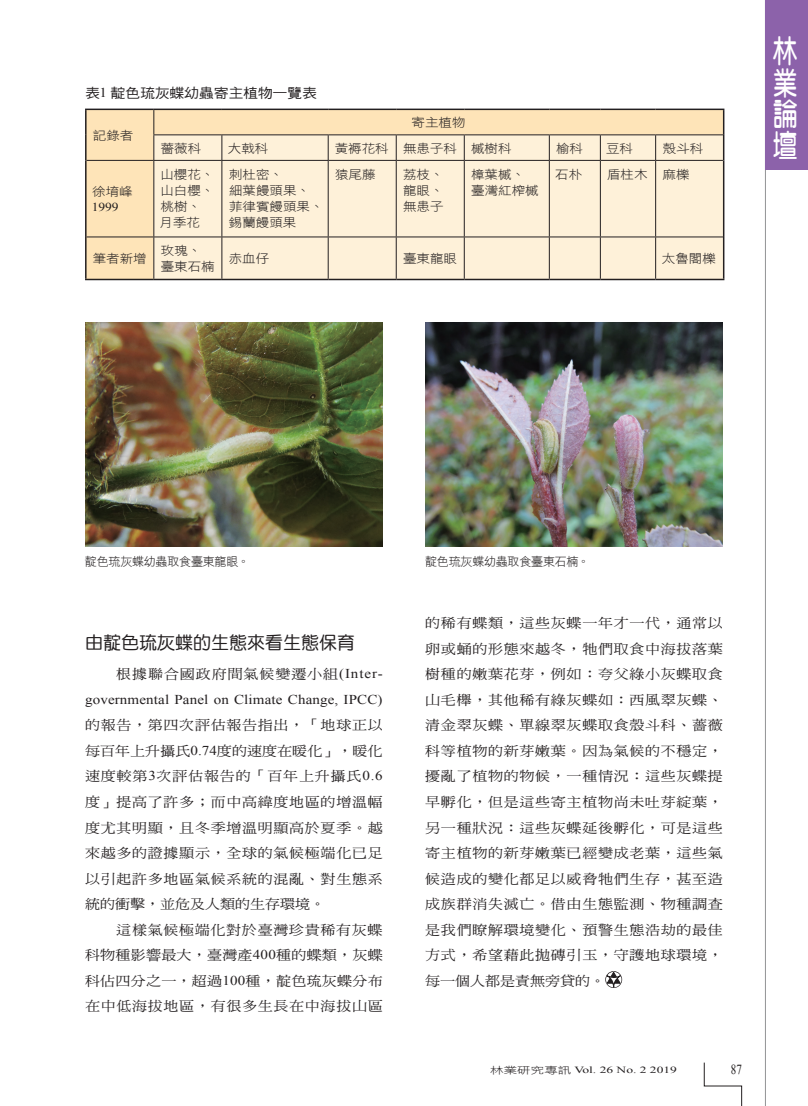
<style>
.page{position:relative;width:808px;height:1106px;background:#fff}
.page>*{position:absolute;margin:0;border:0;box-sizing:border-box;transform-origin:0 0}
.t1{font:31.5px/31.5px "DF Yuan W7 WINP BF";color:#fff;text-align:justify;scale:.77 1}
._02-內文中標標準{font:18px "DF Yuan W5 WINP BF";color:#231f20}
.t2{font:13.8px "Times New Roman";color:#231f20;scale:.8 1}
._01內文{font:13.5px/25.5px "DF Ming W5 WINP BF";letter-spacing:.045em;color:#231f20;text-align:justify;scale:1.11 1}
._11-表格-標題{font:13.5px "DF Hei W5 WINP BF";letter-spacing:-.015em;color:#231f20;scale:1.11 1}
._22-表格-內文{font:12.15px/16.2px "DF Hei W3 WINP BF";color:#231f20;scale:1.11 1}
._22-表格-內文-2{font:12.15px/16.2px "Times New Roman";color:#231f20;scale:1.11 1}
._06圖說{font:12px "DF Hei W3 WINP BF";letter-spacing:-.015em;color:#231f20}
.t3{font:9.45px "Times New Roman";color:#231f20;scale:1.43 1}
.s1{font-family:"Times New Roman"}
.s2{font-family:"DF Hei W3 WINP BF"}
</style>
<div class="page">
<hr style="left:765px;top:0;width:1px;height:1106px;background:#6c6d70">
<svg style="left:704px;top:1062px;width:38px;height:44px"></svg>
<div style="left:766px;top:0;width:42px;height:170px;background:#8c62aa"></div>
<svg style="left:605px;top:971px;width:17px;height:17px"></svg>
<div style="left:87px;top:110px;width:636px;height:169px;background:#fee4b8"></div>
<div style="left:154px;top:135px;width:569px;height:144px;background:#fef1d9"></div>
<hr style="left:153px;top:134px;width:69px;height:1px;background:#231f20">
<svg style="left:153px;top:110px;width:1px;height:50px"></svg>
<hr style="left:222px;top:134px;width:106px;height:1px;background:#231f20">
<svg style="left:221px;top:135px;width:1px;height:25px"></svg>
<hr style="left:328px;top:134px;width:68px;height:1px;background:#231f20">
<svg style="left:328px;top:135px;width:1px;height:25px"></svg>
<hr style="left:396px;top:134px;width:68px;height:1px;background:#231f20">
<svg style="left:396px;top:135px;width:1px;height:25px"></svg>
<hr style="left:464px;top:134px;width:85px;height:1px;background:#231f20">
<svg style="left:464px;top:135px;width:1px;height:25px"></svg>
<hr style="left:549px;top:134px;width:51px;height:1px;background:#231f20">
<svg style="left:549px;top:135px;width:1px;height:25px"></svg>
<hr style="left:600px;top:134px;width:56px;height:1px;background:#231f20">
<svg style="left:600px;top:135px;width:1px;height:25px"></svg>
<hr style="left:656px;top:134px;width:67px;height:1px;background:#231f20">
<svg style="left:655px;top:135px;width:1px;height:25px"></svg>
<hr style="left:87px;top:160px;width:67px;height:1px;background:#231f20">
<hr style="left:154px;top:160px;width:68px;height:1px;background:#231f20">
<hr style="left:153px;top:161px;width:1px;height:75px;background:#231f20">
<hr style="left:222px;top:160px;width:106px;height:1px;background:#231f20">
<hr style="left:221px;top:161px;width:1px;height:75px;background:#231f20">
<hr style="left:328px;top:160px;width:68px;height:1px;background:#231f20">
<hr style="left:328px;top:161px;width:1px;height:75px;background:#231f20">
<hr style="left:396px;top:160px;width:68px;height:1px;background:#231f20">
<hr style="left:396px;top:161px;width:1px;height:75px;background:#231f20">
<hr style="left:464px;top:160px;width:85px;height:1px;background:#231f20">
<hr style="left:464px;top:161px;width:1px;height:75px;background:#231f20">
<hr style="left:549px;top:160px;width:51px;height:1px;background:#231f20">
<hr style="left:549px;top:161px;width:1px;height:75px;background:#231f20">
<hr style="left:600px;top:160px;width:56px;height:1px;background:#231f20">
<hr style="left:600px;top:161px;width:1px;height:75px;background:#231f20">
<hr style="left:656px;top:160px;width:67px;height:1px;background:#231f20">
<hr style="left:655px;top:161px;width:1px;height:75px;background:#231f20">
<hr style="left:87px;top:236px;width:67px;height:1px;background:#231f20">
<hr style="left:154px;top:236px;width:68px;height:1px;background:#231f20">
<hr style="left:153px;top:237px;width:1px;height:42px;background:#231f20">
<hr style="left:222px;top:236px;width:106px;height:1px;background:#231f20">
<hr style="left:221px;top:237px;width:1px;height:42px;background:#231f20">
<hr style="left:328px;top:236px;width:68px;height:1px;background:#231f20">
<hr style="left:328px;top:237px;width:1px;height:42px;background:#231f20">
<hr style="left:396px;top:236px;width:68px;height:1px;background:#231f20">
<hr style="left:396px;top:237px;width:1px;height:42px;background:#231f20">
<hr style="left:464px;top:236px;width:85px;height:1px;background:#231f20">
<hr style="left:464px;top:237px;width:1px;height:42px;background:#231f20">
<hr style="left:549px;top:236px;width:51px;height:1px;background:#231f20">
<hr style="left:549px;top:237px;width:1px;height:42px;background:#231f20">
<hr style="left:600px;top:236px;width:56px;height:1px;background:#231f20">
<hr style="left:600px;top:237px;width:1px;height:42px;background:#231f20">
<hr style="left:656px;top:236px;width:67px;height:1px;background:#231f20">
<hr style="left:655px;top:237px;width:1px;height:42px;background:#231f20">
<hr style="left:85px;top:109px;width:69px;height:1px;background:#231f20">
<hr style="left:85px;top:110px;width:2px;height:25px;background:#231f20">
<hr style="left:154px;top:109px;width:68px;height:1px;background:#231f20">
<hr style="left:222px;top:109px;width:106px;height:1px;background:#231f20">
<hr style="left:328px;top:109px;width:68px;height:1px;background:#231f20">
<hr style="left:396px;top:109px;width:68px;height:1px;background:#231f20">
<hr style="left:464px;top:109px;width:85px;height:1px;background:#231f20">
<hr style="left:549px;top:109px;width:51px;height:1px;background:#231f20">
<hr style="left:600px;top:109px;width:56px;height:1px;background:#231f20">
<hr style="left:656px;top:109px;width:68px;height:1px;background:#231f20">
<hr style="left:85px;top:135px;width:2px;height:25px;background:#231f20">
<svg style="left:723px;top:110px;width:1px;height:50px"></svg>
<hr style="left:85px;top:160px;width:2px;height:77px;background:#231f20">
<hr style="left:723px;top:160px;width:1px;height:77px;background:#231f20">
<hr style="left:85px;top:237px;width:2px;height:42px;background:#231f20">
<hr style="left:723px;top:237px;width:1px;height:42px;background:#231f20">
<hr style="left:85px;top:279px;width:69px;height:1px;background:#231f20">
<hr style="left:154px;top:279px;width:68px;height:1px;background:#231f20">
<hr style="left:222px;top:279px;width:106px;height:1px;background:#231f20">
<hr style="left:328px;top:279px;width:68px;height:1px;background:#231f20">
<hr style="left:396px;top:279px;width:68px;height:1px;background:#231f20">
<hr style="left:464px;top:279px;width:85px;height:1px;background:#231f20">
<hr style="left:549px;top:279px;width:51px;height:1px;background:#231f20">
<hr style="left:600px;top:279px;width:56px;height:1px;background:#231f20">
<hr style="left:656px;top:279px;width:68px;height:1px;background:#231f20">
<img style="left:85px;top:323px;width:298px;height:223px">
<img style="left:425px;top:323px;width:298px;height:223px">
<p class="_11-表格-標題" style="left:85px;top:87px;width:210px">表<span class="s1">1</span> 靛色琉灰蝶幼蟲寄主植物一覽表</p>
<p class="_22-表格-內文" style="left:93px;top:127px;width:38px">記錄者</p>
<p class="_22-表格-內文" style="left:412px;top:114px;width:50px">寄主植物</p>
<p class="_22-表格-內文" style="left:161px;top:140px;width:38px">薔薇科</p>
<p class="_22-表格-內文" style="left:228px;top:140px;width:38px">大戟科</p>
<p class="_22-表格-內文" style="left:335px;top:140px;width:50px">黃褥花科</p>
<p class="_22-表格-內文" style="left:403px;top:140px;width:50px">無患子科</p>
<p class="_22-表格-內文" style="left:471px;top:140px;width:38px">槭樹科</p>
<p class="_22-表格-內文" style="left:556px;top:140px;width:26px">榆科</p>
<p class="_22-表格-內文" style="left:606px;top:140px;width:26px">豆科</p>
<p class="_22-表格-內文" style="left:663px;top:140px;width:38px">殼斗科</p>
<p class="_22-表格-內文-2" style="left:92px;top:182px;width:39px"><span class="s2">徐堉峰<br></span>1999</p>
<p class="_22-表格-內文" style="left:160px;top:166px;width:51px">山櫻花、山白櫻、桃樹、月季花</p>
<p class="_22-表格-內文" style="left:229px;top:166px;width:87px">刺杜密、<br>細葉饅頭果、菲律賓饅頭果、錫蘭饅頭果</p>
<p class="_22-表格-內文" style="left:335px;top:166px;width:38px">猿尾藤</p>
<p class="_22-表格-內文" style="left:403px;top:166px;width:38px;text-align:justify">荔枝、龍眼、無患子</p>
<p class="_22-表格-內文" style="left:471px;top:166px;width:62px">樟葉槭、臺灣紅榨槭</p>
<p class="_22-表格-內文" style="left:555px;top:166px;width:26px">石朴</p>
<p class="_22-表格-內文" style="left:607px;top:166px;width:38px">盾柱木</p>
<p class="_22-表格-內文" style="left:663px;top:166px;width:26px">麻櫟</p>
<p class="_22-表格-內文" style="left:93px;top:250px;width:50px">筆者新增</p>
<p class="_22-表格-內文" style="left:161px;top:242px;width:50px">玫瑰、臺東石楠</p>
<p class="_22-表格-內文" style="left:229px;top:250px;width:38px">赤血仔</p>
<p class="_22-表格-內文" style="left:403px;top:250px;width:50px">臺東龍眼</p>
<p class="_22-表格-內文" style="left:662px;top:250px;width:50px">太魯閣櫟</p>
<h1 class="t1" style="left:773px;top:35px;width:32px">林業論壇</h1>
<p class="_06圖說" style="left:85px;top:556px;width:166px">靛色琉灰蝶幼蟲取食臺東龍眼。</p>
<p class="_06圖說" style="left:425px;top:556px;width:166px">靛色琉灰蝶幼蟲取食臺東石楠。</p>
<p class="_02-內文中標標準" style="left:85px;top:634px;width:271px">由靛色琉灰蝶的生態來看生態保育</p>
<p class="_01內文" style="left:85px;top:661px;width:270px;text-indent:31px">根據聯合國政府間氣候變遷小組<span class="s1">(Inter&shy;governmental Panel on Climate Change, IPCC)</span>的報告，第四次評估報告指出，「地球正以每百年上升攝氏<span class="s1">0.74</span>度的速度在暖化」，暖化速度較第<span class="s1">3</span>次評估報告的「百年上升攝氏<span class="s1">0.6</span>度」提高了許多；而中高緯度地區的增溫幅度尤其明顯，且冬季增溫明顯高於夏季。越來越多的證據顯示，全球的氣候極端化已足以引起許多地區氣候系統的混亂、對生態系統的衝擊，並危及人類的生存環境。</p>
<p class="_01內文" style="left:85px;top:916px;width:270px;text-indent:31px">這樣氣候極端化對於臺灣珍貴稀有灰蝶科物種影響最大，臺灣產<span class="s1">400</span>種的蝶類，灰蝶科佔四分之一，超過<span class="s1">100</span>種，靛色琉灰蝶分布在中低海拔地區，有很多生長在中海拔山區</p>
<p class="_01內文" style="left:425px;top:610px;width:270px">的稀有蝶類，這些灰蝶一年才一代，通常以卵或蛹的形態來越冬，牠們取食中海拔落葉樹種的嫩葉花芽，例如：夸父綠小灰蝶取食山毛櫸，其他稀有綠灰蝶如：西風翠灰蝶、清金翠灰蝶、單線翠灰蝶取食殼斗科、薔薇科等植物的新芽嫩葉。因為氣候的不穩定，擾亂了植物的物候，一種情況：這些灰蝶提早孵化，但是這些寄主植物尚未吐芽綻葉，另一種狀況：這些灰蝶延後孵化，可是這些寄主植物的新芽嫩葉已經變成老葉，這些氣候造成的變化都足以威脅牠們生存，甚至造成族群消失滅亡。借由生態監測、物種調查是我們瞭解環境變化、預警生態浩劫的最佳方式，希望藉此拋磚引玉，守護地球環境，每一個人都是責無旁貸的。</p>
<p class="t3" style="left:490px;top:1063px;width:132px"><span class="s2">林業研究專訊</span> Vol. 26 No. 2 2019</p>
<p class="t2" style="left:731px;top:1060px;width:15px">87</p>
</div>
